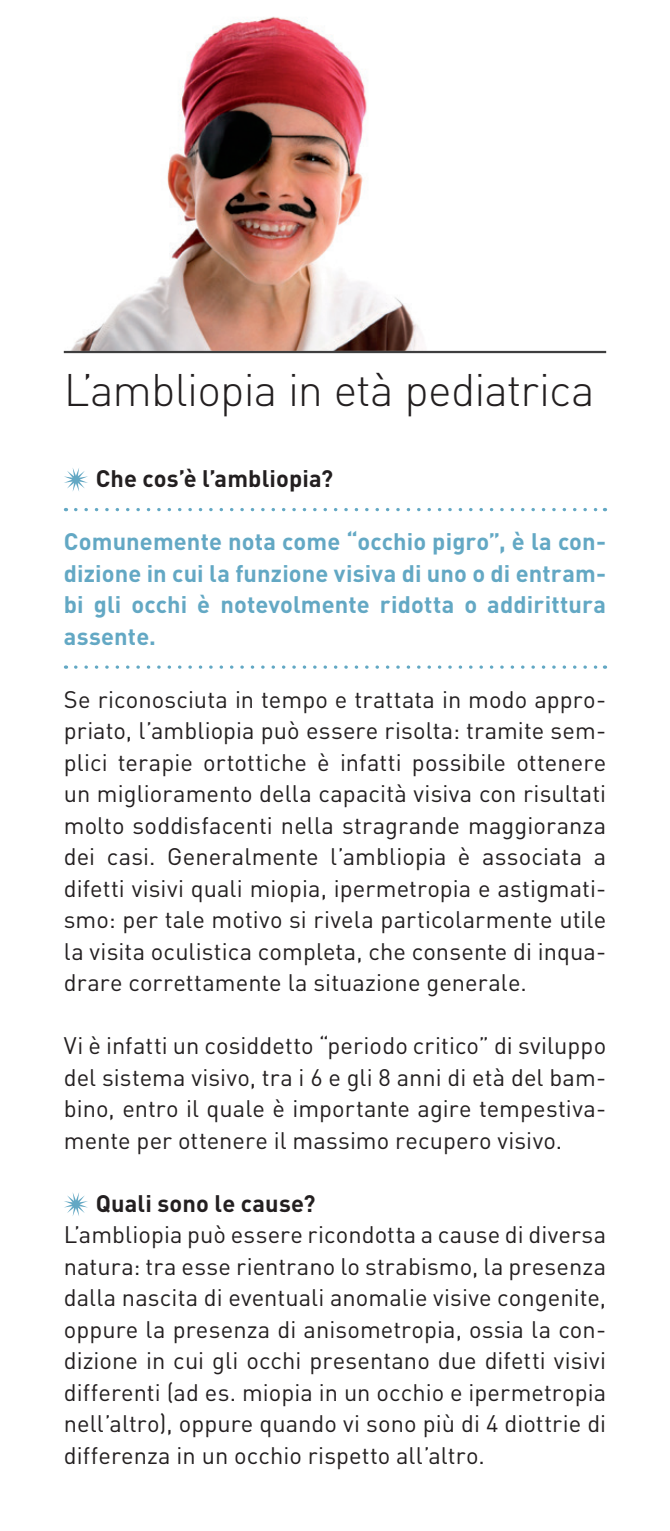
<style>
.page{position:relative;width:670px;height:1531px;background:#fff}
.page>*{position:absolute;margin:0;border:0;box-sizing:border-box;transform-origin:0 0}
.t1{font:300 45px "DIN";letter-spacing:-.02em;color:#231f20}
.t2{font:23.62px/31.5px "DIN";color:#231f20;text-align:justify}
.t3{font:700 23.62px/31.5px "DIN";letter-spacing:.005em;color:#63a8c4;text-align:justify}
.t4{font:700 23.62px "DIN";letter-spacing:.005em;color:#231f20}
</style>
<div class="page">
<svg style="left:76px;top:508px;width:529px;height:3px"></svg>
<svg style="left:76px;top:665px;width:529px;height:4px"></svg>
<svg style="left:64px;top:468px;width:24px;height:24px"></svg>
<svg style="left:64px;top:1192px;width:24px;height:24px"></svg>
<img style="left:64px;top:16px;width:388px;height:335px">
<svg style="left:64px;top:351px;width:542px;height:2px"></svg>
<h1 class="t1" style="left:64px;top:362px;width:532px">L’ambliopia in età pediatrica</h1>
<p class="t4" style="left:96px;top:463px;width:239px">Che cos’è l’ambliopia?</p>
<p class="t3" style="left:64px;top:525px;width:544px">Comunemente nota come “occhio pigro”, è la con&shy;dizione in cui la funzione visiva di uno o di entram&shy;bi gli occhi è notevolmente ridotta o addirittura assente.</p>
<p class="t2" style="left:64px;top:683px;width:544px">Se riconosciuta in tempo e trattata in modo appro&shy;priato, l’ambliopia può essere risolta: tramite sem&shy;plici terapie ortottiche è infatti possibile ottenere un miglioramento della capacità visiva con risultati molto soddisfacenti nella stragrande maggioranza dei casi. Generalmente l’ambliopia è associata a difetti visivi quali miopia, ipermetropia e astigmati&shy;smo: per tale motivo si rivela particolarmente utile la visita oculistica completa, che consente di inqua&shy;drare correttamente la situazione generale.</p>
<p class="t2" style="left:64px;top:1029px;width:544px">Vi è infatti un cosiddetto “periodo critico” di sviluppo del sistema visivo, tra i 6 e gli 8 anni di età del bam&shy;bino, entro il quale è importante agire tempestiva&shy;mente per ottenere il massimo recupero visivo.</p>
<p class="t4" style="left:96px;top:1188px;width:221px">Quali sono le cause?</p>
<p class="t2" style="left:64px;top:1218px;width:544px">L’ambliopia può essere ricondotta a cause di diversa natura: tra esse rientrano lo strabismo, la presenza dalla nascita di eventuali anomalie visive congenite, oppure la presenza di anisometropia, ossia la con&shy;dizione in cui gli occhi presentano due difetti visivi differenti (ad es. miopia in un occhio e ipermetropia nell’altro), oppure quando vi sono più di 4 diottrie di differenza in un occhio rispetto all’altro.</p>
</div>
